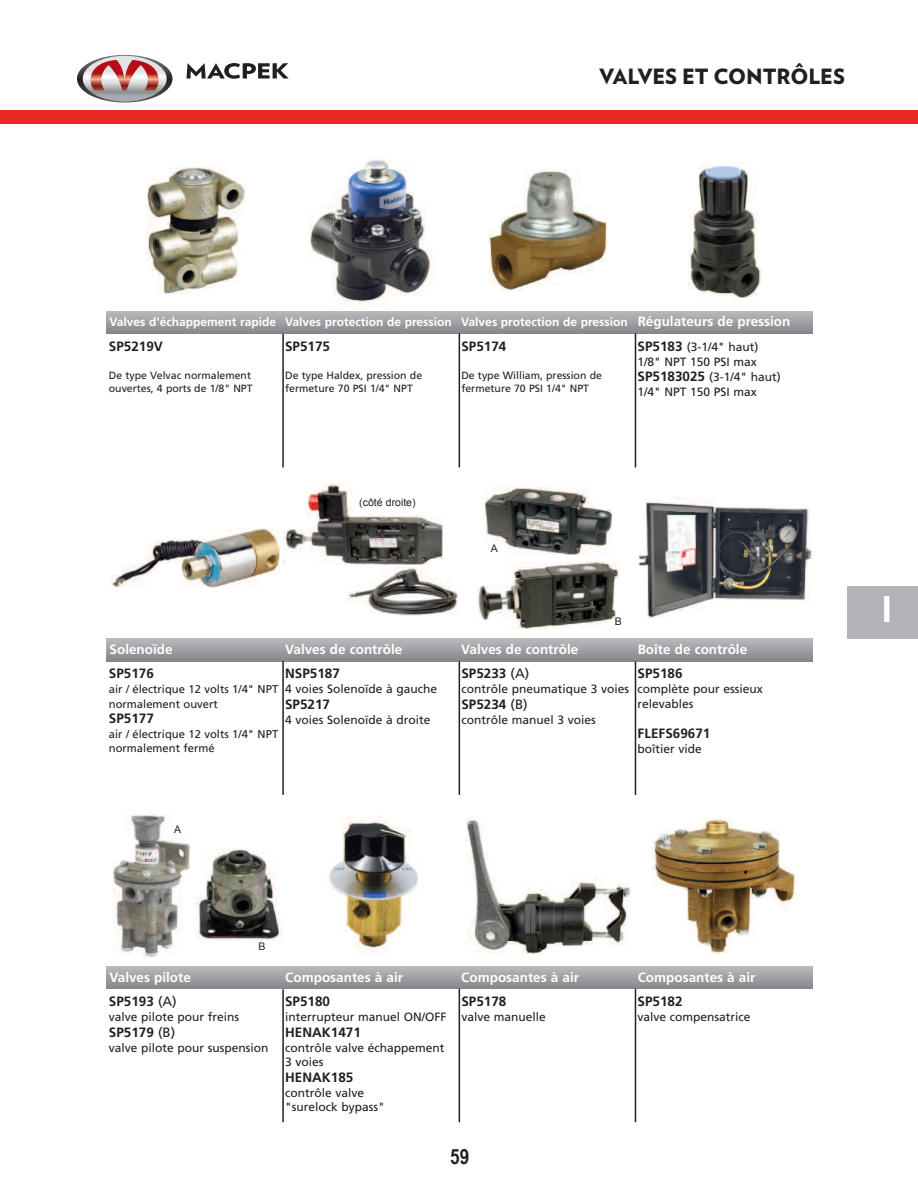
<style>
.page{position:relative;width:918px;height:1188px;background:#fff}
.page>*{position:absolute;margin:0;border:0;box-sizing:border-box;transform-origin:0 0}
.t1{font:700 36px "Arial";color:#fff}
.t2{font:900 21px "Verlag";color:#231f20}
.t3{font:700 21px "Arial Narrow";color:#231f20}
.t4{font:700 13.5px "Frutiger";color:#231f20}
.t5{font:700 13.5px "Frutiger";color:#fff}
.t6{font:12px/15.3px "Frutiger";color:#231f20}
.t7{font:700 12px "Frutiger";color:#fff}
.t8{font:11.25px/14.4px "Frutiger";color:#231f20}
.t9{font:10.5px/12.6px "Frutiger";color:#231f20}
.t10{font:10.5px "Arial";color:#231f20}
.s1{font-size:13.5px}
.s2{font-weight:700;font-size:13.5px}
.s3{font-weight:400}
</style>
<div class="page">
<img style="left:146px;top:166px;width:99px;height:128px">
<img style="left:309px;top:159px;width:124px;height:145px">
<img style="left:489px;top:170px;width:118px;height:121px">
<img style="left:688px;top:163px;width:72px;height:135px">
<div style="left:107px;top:311px;width:706px;height:22px;background:linear-gradient(to bottom,#b8b9bd,#888a8e)"></div>
<img style="left:111px;top:529px;width:168px;height:58px">
<img style="left:284px;top:484px;width:158px;height:81px">
<img style="left:348px;top:567px;width:109px;height:49px">
<img style="left:485px;top:487px;width:126px;height:68px">
<img style="left:477px;top:562px;width:142px;height:66px">
<img style="left:637px;top:497px;width:175px;height:121px">
<div style="left:107px;top:639px;width:706px;height:22px;background:linear-gradient(to bottom,#b7b8bc,#888a8d)"></div>
<img style="left:112px;top:815px;width:78px;height:142px">
<img style="left:195px;top:849px;width:87px;height:92px">
<img style="left:328px;top:816px;width:90px;height:137px">
<img style="left:466px;top:818px;width:164px;height:135px">
<img style="left:653px;top:818px;width:143px;height:136px">
<div style="left:107px;top:967px;width:706px;height:22px;background:linear-gradient(to bottom,#b8b8bd,#87898c)"></div>
<hr style="left:282px;top:334px;width:2px;height:134px;background:#231f20">
<hr style="left:459px;top:333px;width:1px;height:135px;background:#231f20">
<hr style="left:635px;top:333px;width:1px;height:135px;background:#231f20">
<hr style="left:282px;top:661px;width:2px;height:134px;background:#231f20">
<hr style="left:459px;top:662px;width:1px;height:133px;background:#231f20">
<hr style="left:635px;top:662px;width:1px;height:133px;background:#231f20">
<hr style="left:282px;top:989px;width:2px;height:133px;background:#231f20">
<hr style="left:459px;top:989px;width:1px;height:133px;background:#231f20">
<hr style="left:635px;top:989px;width:1px;height:133px;background:#231f20">
<svg style="left:77px;top:55px;width:95px;height:48px"></svg>
<svg style="left:186px;top:63px;width:103px;height:16px"></svg>
<div style="left:0;top:110px;width:918px;height:13px;background:#ea2924"></div>
<div style="left:165px;top:824px;width:25px;height:13px;background:#fff"></div>
<div style="left:353px;top:497px;width:69px;height:13px;background:#fff"></div>
<div style="left:847px;top:586px;width:71px;height:53px;background:#b2b3b7"></div>
<div style="left:430px;top:559px;width:21px;height:12px;background:#fff"></div>
<h2 class="t2" style="left:600px;top:69px;width:247px">VALVES ET CONTRÔLES</h2>
<p class="t7" style="left:110px;top:317px;width:682px">Valves d'échappement rapide Valves protection de pression Valves protection de pression <span class="s1">Régulateurs de pression</span></p>
<p class="t4" style="left:109px;top:341px;width:56px">SP5219V</p>
<p class="t9" style="left:109px;top:370px;width:145px">De type Velvac normalement ouvertes, 4 ports de 1/8" NPT</p>
<p class="t4" style="left:285px;top:341px;width:47px">SP5175</p>
<p class="t9" style="left:285px;top:370px;width:139px">De type Haldex, pression de fermeture 70 PSI 1/4" NPT</p>
<p class="t4" style="left:461px;top:341px;width:47px">SP5174</p>
<p class="t9" style="left:461px;top:370px;width:142px">De type William, pression de fermeture 70 PSI 1/4" NPT</p>
<p class="t6" style="left:638px;top:340px;width:145px"><span class="s2">SP5183</span> (3-1/4" haut)<br>1/8" NPT 150 PSI max<br><span class="s2">SP5183025</span> (3-1/4" haut)<br>1/4" NPT 150 PSI max</p>
<p class="t10" style="left:359px;top:497px;width:58px">(côté droite)</p>
<p class="t10" style="left:491px;top:542px;width:9px">A</p>
<p class="t10" style="left:615px;top:615px;width:9px">B</p>
<p class="t5" style="left:110px;top:644px;width:65px">Solenoïde</p>
<p class="t5" style="left:285px;top:644px;width:119px">Valves de contrôle</p>
<p class="t5" style="left:461px;top:644px;width:119px">Valves de contrôle</p>
<p class="t5" style="left:638px;top:644px;width:111px">Boîte de contrôle</p>
<p class="t4" style="left:109px;top:668px;width:47px">SP5176</p>
<p class="t8" style="left:109px;top:683px;width:171px">air / électrique 12 volts 1/4" NPT normalement ouvert</p>
<p class="t4" style="left:109px;top:713px;width:47px">SP5177</p>
<p class="t8" style="left:109px;top:728px;width:171px">air / électrique 12 volts 1/4" NPT normalement fermé</p>
<p class="t4" style="left:285px;top:668px;width:56px">NSP5187</p>
<p class="t6" style="left:285px;top:683px;width:154px">4 voies Solenoïde à gauche</p>
<p class="t4" style="left:285px;top:699px;width:47px">SP5217</p>
<p class="t6" style="left:285px;top:713px;width:147px">4 voies Solenoïde à droite</p>
<p class="t4" style="left:461px;top:668px;width:69px">SP5233 <span class="s3">(A)</span></p>
<p class="t6" style="left:461px;top:683px;width:169px">contrôle pneumatique 3 voies</p>
<p class="t4" style="left:461px;top:699px;width:68px">SP5234 <span class="s3">(B)</span></p>
<p class="t6" style="left:461px;top:713px;width:136px">contrôle manuel 3 voies</p>
<p class="t4" style="left:638px;top:668px;width:47px">SP5186</p>
<p class="t6" style="left:638px;top:683px;width:127px;line-height:14.4px">complète pour essieux relevables</p>
<p class="t4" style="left:638px;top:728px;width:74px">FLEFS69671</p>
<p class="t6" style="left:638px;top:742px;width:66px">boîtier vide</p>
<p class="t10" style="left:174px;top:824px;width:9px">A</p>
<p class="t10" style="left:258px;top:941px;width:9px">B</p>
<p class="t5" style="left:110px;top:971px;width:83px">Valves pilote</p>
<p class="t5" style="left:285px;top:971px;width:119px">Composantes à air</p>
<p class="t5" style="left:461px;top:971px;width:119px">Composantes à air</p>
<p class="t5" style="left:638px;top:971px;width:119px">Composantes à air</p>
<p class="t4" style="left:109px;top:996px;width:69px">SP5193 <span class="s3">(A)</span></p>
<p class="t6" style="left:109px;top:1010px;width:132px">valve pilote pour freins</p>
<p class="t4" style="left:109px;top:1027px;width:68px">SP5179 <span class="s3">(B)</span></p>
<p class="t6" style="left:109px;top:1041px;width:161px">valve pilote pour suspension</p>
<p class="t4" style="left:285px;top:996px;width:47px">SP5180</p>
<p class="t6" style="left:285px;top:1010px;width:163px">interrupteur manuel ON/OFF</p>
<p class="t4" style="left:285px;top:1027px;width:77px">HENAK1471</p>
<p class="t6" style="left:285px;top:1041px;width:161px;line-height:14.4px">contrôle valve échappement<br>3 voies</p>
<p class="t4" style="left:285px;top:1072px;width:70px">HENAK185</p>
<p class="t6" style="left:285px;top:1086px;width:101px;line-height:14.4px">contrôle valve "surelock bypass"</p>
<p class="t4" style="left:461px;top:996px;width:47px">SP5178</p>
<p class="t6" style="left:461px;top:1010px;width:86px">valve manuelle</p>
<h2 class="t3" style="left:450px;top:1144px;width:21px">59</h2>
<p class="t4" style="left:638px;top:996px;width:47px">SP5182</p>
<p class="t6" style="left:638px;top:1010px;width:115px">valve compensatrice</p>
<h1 class="t1" style="left:882px;top:589px;width:12px">I</h1>
</div>
